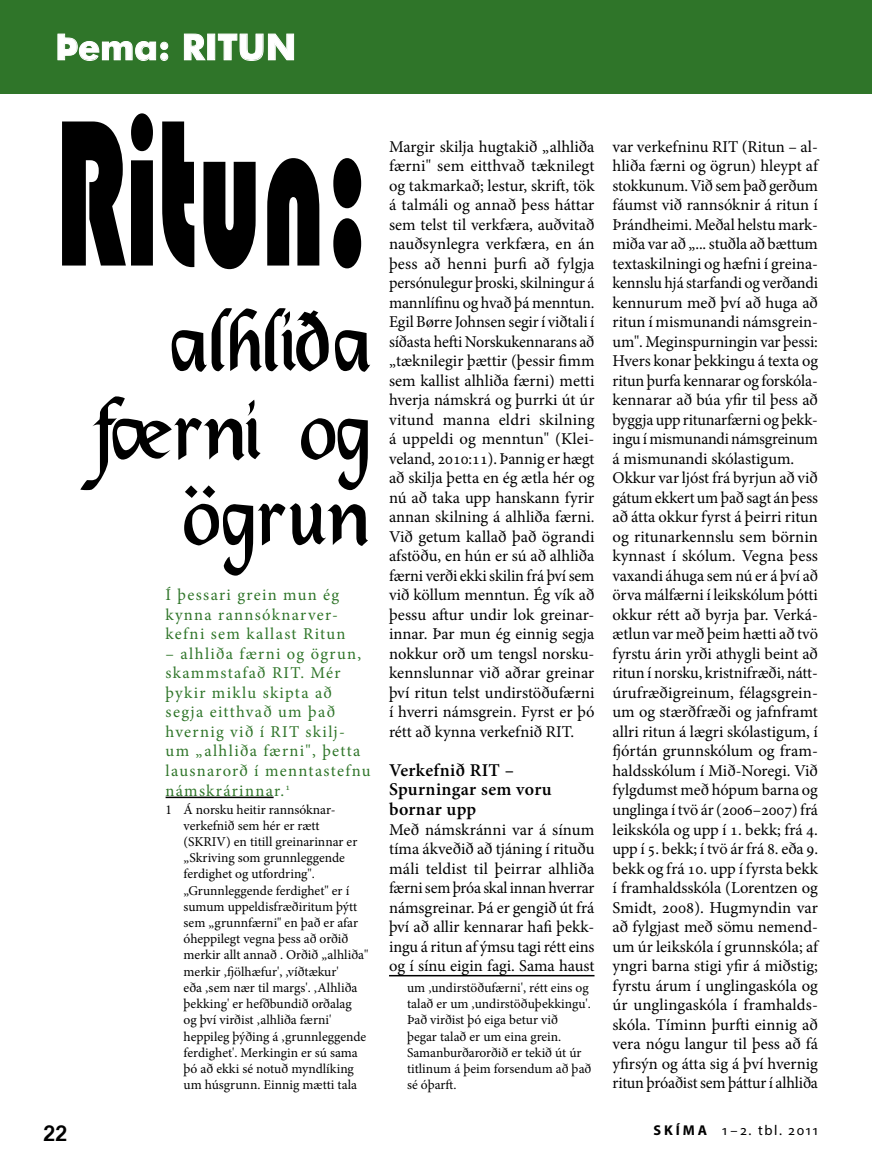
<style>
.page{position:relative;width:872px;height:1170px;background:#fff}
.page>*{position:absolute;margin:0;border:0;box-sizing:border-box;transform-origin:0 0}
.t1{font:216px "Bauhaus 93";letter-spacing:-.01em;color:#000;scale:.56 1}
.t2{font:93px/87px "DS Mysticora";letter-spacing:-.01em;color:#000;text-align:right}
.t3{font:700 36px "Futura BT";color:#fff}
.t4{font:700 24px "Vrinda";color:#000}
.t5{font:600 18px/19.5px "Minion Pro";letter-spacing:.02em;color:#000}
.t6{font:16.5px/19.5px "Minion Pro";color:#000;text-align:justify}
.t7{font:16.5px/19.5px "Minion Pro";letter-spacing:.08em;color:#2f7529}
.t8{font:14.25px "Myriad Pro";letter-spacing:.12em;color:#000}
.t9{font:13.5px/16.2px "Minion Pro";color:#000}
.s1{font-weight:700}
</style>
<div class="page">
<hr style="left:166px;top:796px;width:108px;height:2px;background:#000">
<hr style="left:389px;top:974px;width:205px;height:2px;background:#000">
<div style="left:0;top:0;width:872px;height:94px;background:#2f7529"></div>
<svg style="left:57px;top:33px;width:111px;height:28px"></svg>
<svg style="left:184px;top:33px;width:21px;height:28px"></svg>
<div style="left:208px;top:34px;width:7px;height:26px;border:1px solid #fff"></div>
<svg style="left:218px;top:33px;width:76px;height:28px"></svg>
<h3 class="t3" style="left:55px;top:25px;width:242px">Þema: RITUN</h3>
<h1 class="t1" style="left:54px;top:71px;width:565px">Ritun:</h1>
<h2 class="t2" style="left:94px;top:296px;width:279px">alhliða færni og ögrun</h2>
<p class="t7" style="left:166px;top:585px;width:181px">Í þessari grein mun ég kynna rannsóknarver&shy;kefni sem kallast Ritun</p>
<p class="t7" style="left:166px;top:644px;width:206px">– alhliða færni og ögrun, skammstafað RIT. Mér þykir miklu skipta að segja eitthvað um það hvernig við í RIT skilj&shy;um „alhliða færni", þetta lausnarorð í menntastefnu námskrárinnar.<sup>1</sup></p>
<p class="t9" style="left:184px;top:801px;width:186px;text-indent:-18px">1 Á norsku heitir rannsóknar&shy;verkefnið sem hér er rætt (SKRIV) en titill greinarinnar er „Skriving som grunnleggende ferdighet og utfordring". „Grunnleggende ferdighet" er í sumum uppeldisfræðiritum þýtt sem „grunnfærni" en það er afar óheppilegt vegna þess að orðið merkir allt annað . Orðið „alhliða" merkir ‚fjölhæfur', ‚víðtækur'<br>eða ‚sem nær til margs'. ‚Alhliða þekking' er hefðbundið orðalag<br>og því virðist ‚alhliða færni' heppileg þýðing á ‚grunnleggende ferdighet'. Merkingin er sú sama þó að ekki sé notuð myndlíking um húsgrunn. Einnig mætti tala</p>
<p class="t6" style="left:389px;top:137px;width:207px">Margir skilja hugtakið „alhliða færni" sem eitthvað tæknilegt og takmarkað; lestur, skrift, tök á talmáli og annað þess háttar sem telst til verkfæra, auðvitað nauðsynlegra verkfæra, en án þess að henni þurfi að fylgja persónulegur þroski, skilningur á mannlífinu og hvað þá menntun.<br>Egil Børre Johnsen segir í viðtali í síðasta hefti Norskukennarans að „tæknilegir þættir (þessir fimm sem kallist alhliða færni) metti hverja námskrá og þurrki út úr vitund manna eldri skilning á uppeldi og menntun" (Klei&shy;veland, 2010:11). Þannig er hægt að skilja þetta en ég ætla hér og nú að taka upp hanskann fyrir annan skilning á alhliða færni.<br>Við getum kallað það ögrandi afstöðu, en hún er sú að alhliða færni verði ekki skilin frá því sem við köllum menntun. Ég vík að þessu aftur undir lok greinar&shy;innar. Þar mun ég einnig segja nokkur orð um tengsl norsku&shy;kennslunnar við aðrar greinar því ritun telst undirstöðufærni í hverri námsgrein. Fyrst er þó rétt að kynna verkefnið RIT.</p>
<p class="t5" style="left:389px;top:760px;width:164px">Verkefnið RIT –<br>Spurningar sem voru bornar upp</p>
<p class="t6" style="left:389px;top:819px;width:207px">Með námskránni var á sínum tíma ákveðið að tjáning í rituðu máli teldist til þeirrar alhliða færni sem þróa skal innan hverrar námsgreinar. Þá er gengið út frá því að allir kennarar hafi þekk&shy;ingu á ritun af ýmsu tagi rétt eins og í sínu eigin fagi. Sama haust</p>
<p class="t9" style="left:407px;top:979px;width:186px">um ‚undirstöðufærni', rétt eins og talað er um ‚undirstöðuþekkingu'.<br>Það virðist þó eiga betur við<br>þegar talað er um eina grein.<br>Samanburðarorðið er tekið út úr titlinum á þeim forsendum að það sé óþarft.</p>
<p class="t6" style="left:612px;top:137px;width:207px;text-align:left">var verkefninu RIT (Ritun – al&shy;hliða færni og ögrun) hleypt af stokkunum. Við sem það gerðum fáumst við rannsóknir á ritun í<br>Þrándheimi. Meðal helstu mark&shy;miða var að „... stuðla að bættum textaskilningi og hæfni í greina&shy;kennslu hjá starfandi og verðandi kennurum með því að huga að ritun í mismunandi námsgrein&shy;um". Meginspurningin var þessi:<br>Hvers konar þekkingu á texta og ritun þurfa kennarar og forskóla&shy;kennarar að búa yfir til þess að byggja upp ritunarfærni og þekk&shy;ingu í mismunandi námsgreinum á mismunandi skólastigum.<br>Okkur var ljóst frá byrjun að við gátum ekkert um það sagt án þess að átta okkur fyrst á þeirri ritun og ritunarkennslu sem börnin kynnast í skólum. Vegna þess vaxandi áhuga sem nú er á því að örva málfærni í leikskólum þótti okkur rétt að byrja þar. Verká&shy;ætlun var með þeim hætti að tvö fyrstu árin yrði athygli beint að ritun í norsku, kristnifræði, nátt&shy;úrufræðigreinum, félagsgrein&shy;um og stærðfræði og jafnframt allri ritun á lægri skólastigum, í fjórtán grunnskólum og fram&shy;haldsskólum í Mið-Noregi. Við fylgdumst með hópum barna og unglinga í tvö ár (2006–2007) frá leikskóla og upp í 1. bekk; frá 4. upp í 5. bekk; í tvö ár frá 8. eða 9. bekk og frá 10. upp í fyrsta bekk í framhaldsskóla (Lorentzen og<br>Smidt, 2008). Hugmyndin var að fylgjast með sömu nemend&shy;um úr leikskóla í grunnskóla; af yngri barna stigi yfir á miðstig; fyrstu árum í unglingaskóla og úr unglingaskóla í framhalds&shy;skóla. Tíminn þurfti einnig að vera nógu langur til þess að fá yfirsýn og átta sig á því hvernig ritun þróaðist sem þáttur í alhliða</p>
<h3 class="t4" style="left:43px;top:1117px;width:26px">22</h3>
<p class="t8" style="left:653px;top:1120px;width:166px"><span class="s1">SKÍMA</span> 1–2. tbl. 2011</p>
</div>
